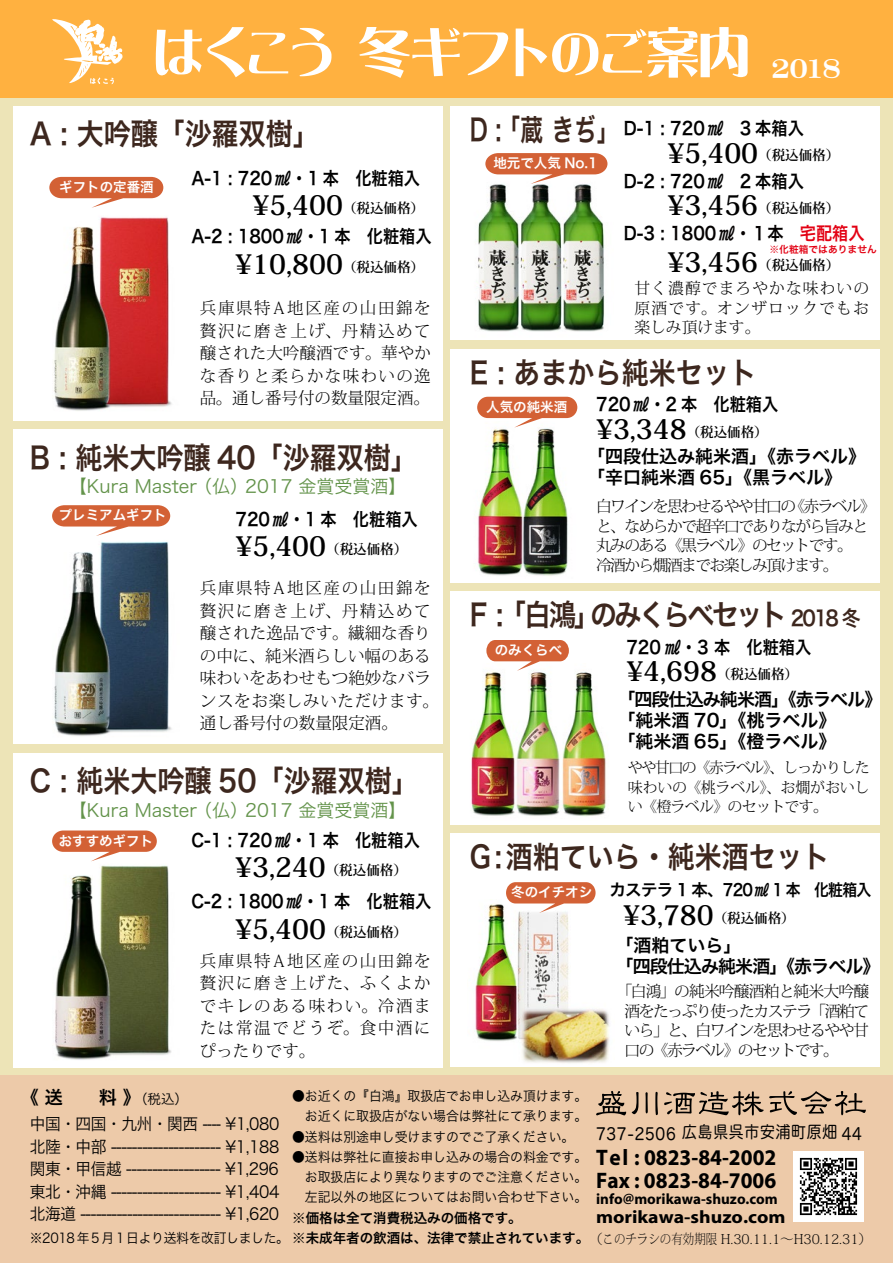
<style>
.page{position:relative;width:893px;height:1263px;background:#fff}
.page>*{position:absolute;margin:0;border:0;box-sizing:border-box;transform-origin:0 0}
.t1{font:54px "Roman Mincho EGP Ultra SJIS";letter-spacing:-.05em;color:#fff}
.t2{font:30px "Hira Kaku Pro W6";color:#3d271e;scale:.9 1}
.t3{font:30px "Hira Kaku Pro W6";letter-spacing:-.1em;color:#3d271e;scale:.9 1}
.t4{font:700 27px "Koz Min Pro";color:#000}
.t5{font:24px "Mingti EGP Ultra SJIS";color:#fff}
.t6{font:700 22.5px/22.5px "Myriad";color:#000;scale:.95 1}
.t7{font:18px "Hira Kaku Pro W6";color:#000;scale:.9 1}
.t8{font:18px/21px "Hira Kaku Pro W6";color:#000}
.t9{font:18px "Hira Kaku Pro W3";color:#63934a}
.t10{font:18px/21px "Hira Kaku Pro W6";letter-spacing:-.05em;color:#000}
.t11{font:700 18px "Myriad";color:#000;scale:1.1 1}
.t12{font:18px "Hira Kaku Pro W6";color:#040000;scale:.9 1}
.t13{font:16.5px/22.5px "Hira Kaku Pro W3";letter-spacing:-.025em;color:#000;text-align:justify;scale:.95 1}
.t14{font:300 16.5px/22.5px "Koz Min Pro";letter-spacing:.045em;color:#000;text-align:justify}
.t15{font:300 16.5px/22.5px "Koz Min Pro";letter-spacing:.005em;color:#000}
.t16{font:16.5px "Hira Maru Pro W4";letter-spacing:.05em;color:#000;scale:.9 1}
.t17{font:16.5px "Hira Kaku Pro W6";letter-spacing:-.05em;color:#000}
.t18{font:300 15.75px/19.5px "Koz Min Pro";letter-spacing:-.095em;color:#000;text-align:justify}
.t19{font:300 15px/19.5px "Koz Min Pro";letter-spacing:-.05em;color:#000;text-align:justify}
.t20{font:700 15px "Myriad";color:#000}
.t21{font:13.5px/20.2px "Hira Kaku Pro W3";color:#000;scale:.95 1}
.t22{font:200 13.5px "Koz Min Pro";color:#000}
.t23{font:13.5px "Hira Kaku Pro W6";color:#fff}
.t24{font:13.5px "Hira Kaku Pro W6";color:#000}
.t25{font:9.75px "Hira Kaku Pro W6";color:#e30113}
.s1{font-size:13.5px}
.s2{font-size:30px;color:#3d271e}
.s3{color:#000}
.s4{color:#e30113}
.s5{font-size:21px}
.s6{font-family:"Hira Kaku Pro W3";font-size:13.5px}
.s7{font-family:"Hira Kaku Pro W3";font-weight:400}
.s8{font-family:"Hira Kaku Pro W6";font-weight:400}
</style>
<div class="page">
<div style="left:0;top:89px;width:893px;height:995px;background:#ede4b7"></div>
<div style="left:13px;top:106px;width:429px;height:315px;background:#fff"></div>
<div style="left:13px;top:429px;width:429px;height:315px;background:#fff"></div>
<div style="left:13px;top:753px;width:429px;height:314px;background:#fff"></div>
<div style="left:451px;top:106px;width:429px;height:234px;background:#fff"></div>
<div style="left:451px;top:349px;width:429px;height:234px;background:#fff"></div>
<div style="left:451px;top:833px;width:429px;height:234px;background:#fff"></div>
<div style="left:0;top:0;width:893px;height:98px;background:#ffb140"></div>
<div style="left:0;top:1076px;width:893px;height:187px;background:#edcaa9"></div>
<svg style="left:52px;top:19px;width:71px;height:66px"></svg>
<img style="left:794px;top:1152px;width:69px;height:69px">
<div style="left:451px;top:591px;width:429px;height:234px;background:#fff"></div>
<svg style="left:596px;top:1091px;width:30px;height:24px"></svg>
<svg style="left:632px;top:1092px;width:26px;height:23px"></svg>
<svg style="left:664px;top:1091px;width:202px;height:24px"></svg>
<img style="left:471px;top:671px;width:135px;height:146px">
<img style="left:475px;top:900px;width:134px;height:163px">
<img style="left:54px;top:541px;width:118px;height:195px">
<img style="left:54px;top:217px;width:118px;height:194px">
<img style="left:477px;top:421px;width:91px;height:155px">
<img style="left:478px;top:184px;width:127px;height:148px">
<svg style="left:49px;top:177px;width:114px;height:31px"></svg>
<svg style="left:52px;top:505px;width:118px;height:31px"></svg>
<svg style="left:485px;top:153px;width:122px;height:31px"></svg>
<div style="left:477px;top:397px;width:100px;height:21px;background:#d36135;border-radius:11px"></div>
<svg style="left:486px;top:640px;width:83px;height:31px"></svg>
<div style="left:506px;top:882px;width:90px;height:21px;background:#d36135;border-radius:10px"></div>
<img style="left:55px;top:861px;width:116px;height:199px">
<svg style="left:52px;top:830px;width:105px;height:31px"></svg>
<h1 class="t1" style="left:150px;top:25px;width:603px">はくこう 冬ギフトのご案内</h1>
<h3 class="t5" style="left:748px;top:57px;width:94px">　2018</h3>
<h2 class="t2" style="left:30px;top:107px;width:324px">A : 大吟醸「沙羅双樹」</h2>
<p class="t23" style="left:59px;top:175px;width:96px">ギフトの定番酒</p>
<p class="t7" style="left:191px;top:162px;width:256px">A-1 : 720㎖・1 本　化粧箱入</p>
<h3 class="t4" style="left:252px;top:186px;width:173px">¥5,400<span class="s1">（税込価格）</span></h3>
<p class="t7" style="left:191px;top:220px;width:268px">A-2 : 1800㎖・1 本　化粧箱入</p>
<h3 class="t4" style="left:235px;top:244px;width:190px">¥10,800<span class="s1">（税込価格）</span></h3>
<p class="t14" style="left:200px;top:296px;width:232px">兵庫県特Ａ地区産の山田錦を贅沢に磨き上げ、丹精込めて醸された大吟醸酒です。華やかな香りと柔らかな味わいの逸品。通し番号付の数量限定酒。</p>
<h2 class="t2" style="left:30px;top:430px;width:432px">B : 純米大吟醸 40「沙羅双樹」</h2>
<p class="t9" style="left:69px;top:470px;width:339px">【Kura Master （仏）2017 金賞受賞酒】</p>
<p class="t23" style="left:59px;top:503px;width:109px">プレミアムギフト</p>
<p class="t7" style="left:235px;top:503px;width:204px">720㎖・1 本　化粧箱入</p>
<h3 class="t4" style="left:235px;top:527px;width:173px">¥5,400<span class="s1">（税込価格）</span></h3>
<p class="t15" style="left:200px;top:576px;width:241px">兵庫県特Ａ地区産の山田錦を贅沢に磨き上げ、丹精込めて醸された逸品です。繊細な香りの中に、純米酒らしい幅のある味わいをあわせもつ絶妙なバランスをお楽しみいただけます。通し番号付の数量限定酒。</p>
<h2 class="t2" style="left:30px;top:753px;width:434px">C : 純米大吟醸 50「沙羅双樹」</h2>
<p class="t23" style="left:59px;top:828px;width:96px">おすすめギフト</p>
<p class="t9" style="left:69px;top:794px;width:339px">【Kura Master （仏）2017 金賞受賞酒】</p>
<p class="t7" style="left:191px;top:824px;width:255px">C-1 : 720㎖・1 本　化粧箱入</p>
<h3 class="t4" style="left:235px;top:848px;width:173px">¥3,240<span class="s1">（税込価格）</span></h3>
<p class="t7" style="left:191px;top:885px;width:268px">C-2 : 1800㎖・1 本　化粧箱入</p>
<h3 class="t4" style="left:235px;top:909px;width:173px">¥5,400<span class="s1">（税込価格）</span></h3>
<p class="t14" style="left:200px;top:949px;width:232px">兵庫県特Ａ地区産の山田錦を贅沢に磨き上げた、ふくよかでキレのある味わい。冷酒または常温でどうぞ。食中酒にぴったりです。</p>
<p class="t7" style="left:470px;top:112px;width:373px"><span class="s2">D : 「蔵きぢ」</span> D-1 : 720㎖　3 本箱入</p>
<h3 class="t4" style="left:668px;top:133px;width:173px">¥5,400<span class="s1">（税込価格）</span></h3>
<p class="t7" style="left:624px;top:165px;width:202px">D-2 : 720㎖　2 本箱入</p>
<h3 class="t4" style="left:668px;top:185px;width:173px">¥3,456<span class="s1">（税込価格）</span></h3>
<p class="t12" style="left:624px;top:217px;width:269px"><span class="s3">D-3 :</span> 1800㎖・１本　<span class="s4">宅配箱入</span></p>
<h3 class="t4" style="left:668px;top:242px;width:173px">¥3,456<span class="s1">（税込価格）</span></h3>
<p class="t23" style="left:493px;top:151px;width:106px">地元で人気 No.1</p>
<p class="t25" style="left:770px;top:240px;width:109px">※化粧箱ではありません</p>
<p class="t18" style="left:634px;top:278px;width:236px">甘く濃醇でまろやかな味わいの原酒です。オンザロックでもお楽しみ頂けます。</p>
<h2 class="t2" style="left:470px;top:345px;width:320px">E : あまから純米セット</h2>
<p class="t23" style="left:486px;top:395px;width:82px">人気の純米酒</p>
<p class="t7" style="left:596px;top:388px;width:204px">720㎖・2 本　化粧箱入</p>
<h3 class="t4" style="left:596px;top:409px;width:173px">¥3,348<span class="s1">（税込価格）</span></h3>
<p class="t8" style="left:587px;top:445px;width:281px">「四段仕込み純米酒」《赤ラベル》「辛口純米酒 65」《黒ラベル》</p>
<p class="t18" style="left:596px;top:496px;width:281px;text-align:left">白ワインを思わせるやや甘口の《赤ラベル》と、なめらかで超辛口でありながら旨みと丸みのある《黒ラベル》のセットです。<br>冷酒から燗酒までお楽しみ頂けます。</p>
<h2 class="t3" style="left:470px;top:587px;width:436px">F : 「白鴻」のみくらべセット <span class="s5">2018 冬</span></h2>
<p class="t23" style="left:495px;top:638px;width:69px">のみくらべ</p>
<p class="t7" style="left:626px;top:631px;width:207px">720 ㎖・3 本　化粧箱入</p>
<h3 class="t4" style="left:626px;top:652px;width:173px">¥4,698<span class="s1">（税込価格）</span></h3>
<p class="t8" style="left:617px;top:688px;width:266px">「四段仕込み純米酒」《赤ラベル》「純米酒 70」《桃ラベル》<br>「純米酒 65」《橙ラベル》</p>
<p class="t19" style="left:628px;top:758px;width:243px">やや甘口の《赤ラベル》、しっかりした味わいの《桃ラベル》、お燗がおいしい《橙ラベル》のセットです。</p>
<h2 class="t2" style="left:470px;top:830px;width:401px">G : 酒粕ていら・純米酒セット</h2>
<p class="t23" style="left:511px;top:880px;width:82px">冬のイチオシ</p>
<p class="t17" style="left:610px;top:875px;width:263px">カステラ 1 本、720㎖ 1 本 化粧箱入</p>
<h3 class="t4" style="left:623px;top:895px;width:173px">¥3,780<span class="s1">（税込価格）</span></h3>
<p class="t10" style="left:616px;top:933px;width:266px">「酒粕ていら」<br>「四段仕込み純米酒」《赤ラベル》</p>
<p class="t18" style="left:625px;top:981px;width:246px;text-indent:-8px">「白鴻」の純米吟醸酒粕と純米大吟醸酒をたっぷり使ったカステラ「酒粕ていら」と、白ワインを思わせるやや甘口の《赤ラベル》のセットです。</p>
<p class="t8" style="left:21px;top:1086px;width:169px">《 送　　料 》<span class="s6">（税込）</span></p>
<p class="t13" style="left:30px;top:1111px;width:264px">中国・四国・九州・関西 ---- ¥1,080北陸・中部 --------------------- ¥1,188関東・甲信越 ------------------ ¥1,296東北・沖縄 --------------------- ¥1,404北海道 --------------------------- ¥1,620</p>
<p class="t22" style="left:30px;top:1229px;width:844px"><span class="s7">※2018年5 月 1 日より送料を改訂しました。</span> <span class="s8">※未成年者の飲酒は、法律で禁止されています。</span>（このチラシの有効期限 H.30.11.1～H30.12.31）</p>
<p class="t21" style="left:292px;top:1085px;width:312px">●お近くの『白鴻』取扱店でお申し込み頂けます。　お近くに取扱店がない場合は弊社にて承ります。</p>
<p class="t21" style="left:292px;top:1125px;width:299px">●送料は別途申し受けますのでご了承ください。</p>
<p class="t21" style="left:292px;top:1146px;width:312px;text-align:justify">●送料は弊社に直接お申し込みの場合の料金です。　お取扱店により異なりますのでご注意ください。　左記以外の地区についてはお問い合わせ下さい。</p>
<p class="t24" style="left:292px;top:1205px;width:231px">※価格は全て消費税込みの価格です。</p>
<p class="t16" style="left:596px;top:1119px;width:297px">737-2506 広島県呉市安浦町原畑 44</p>
<h3 class="t6" style="left:596px;top:1147px;width:191px">Tel : 0823-84-2002<br>Fax : 0823-84-7006</h3>
<p class="t20" style="left:596px;top:1191px;width:183px">info@morikawa-shuzo.com</p>
<p class="t11" style="left:596px;top:1208px;width:174px">morikawa-shuzo.com</p>
</div>
